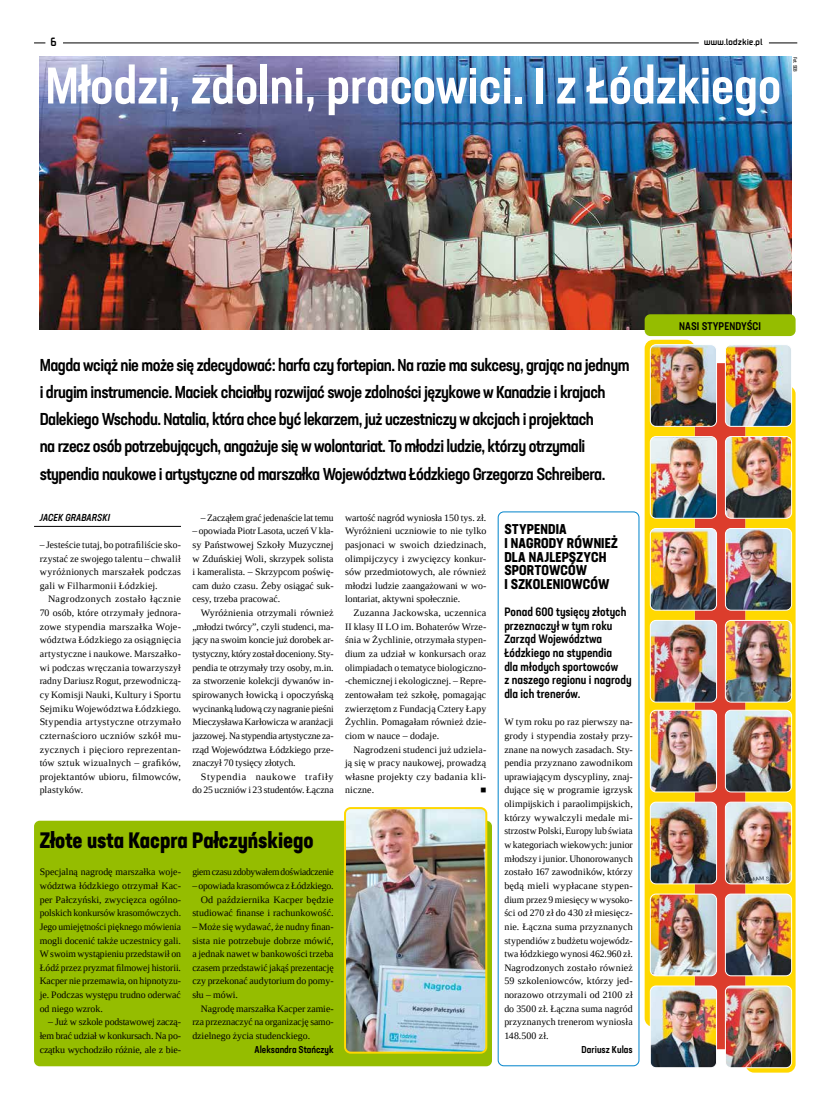
<style>
.page{position:relative;width:820px;height:1106px;background:#fff}
.page>*{position:absolute;margin:0;border:0;box-sizing:border-box;transform-origin:0 0}
.t1{font:500 condensed 50.7px "Neusa Next Std";color:#fff}
.t2{font:700 condensed 22px "Neusa Next Std";color:#000}
.t3{font:500 condensed 17px/27.3px "Neusa Next Std";letter-spacing:-.03em;color:#000}
.t4{font:700 condensed 14px/13.6px "Neusa Next Std";letter-spacing:.01em;color:#000}
.t5{font:500 condensed 12px/13.6px "Neusa Next Std";color:#000}
.t6{font:12px "lodzer";color:#000}
.t7{font:500 condensed 11px "Neusa Next Std";letter-spacing:.01em;color:#000}
.t8{font:italic 500 condensed 10px "Neusa Next Std";letter-spacing:.01em;color:#000}
.t9{font:9.8px/13.6px "Tinos";color:#000;text-align:justify}
.t10{font:9.8px "Tinos";letter-spacing:-.03em;color:#000}
.t11{font:500 condensed 9.8px "Neusa Next Std";color:#000}
.t12{font:9px "lodzer";color:#000}
.t13{font:condensed 5px "Neusa Next Std";color:#000}
</style>
<div class="page">
<hr style="left:34px;top:43px;width:763px;height:1px;background:#000">
<hr style="left:698px;top:40px;width:70px;height:4px;background:#fff">
<div style="left:45px;top:39px;width:18px;height:7px;background:#fff"></div>
<img style="left:40px;top:57px;width:751px;height:272px">
<hr style="left:34px;top:526px;width:147px;height:1px;background:#000">
<svg style="left:694px;top:363px;width:51px;height:686px;background:#e05647"></svg>
<svg style="left:745px;top:385px;width:50px;height:687px;background:#fedb20"></svg>
<div style="left:644px;top:340px;width:50px;height:686px;background:#ffd800;border-radius:9px"></div>
<img style="left:725px;top:620px;width:66px;height:82px">
<div style="left:724px;top:620px;width:67px;height:82px;border:1px solid #fff;border-radius:6px"></div>
<img style="left:725px;top:346px;width:66px;height:80px">
<div style="left:724px;top:344px;width:67px;height:83px;border:1px solid #fff;border-radius:6px"></div>
<img style="left:725px;top:436px;width:66px;height:82px">
<div style="left:724px;top:436px;width:67px;height:83px;border:1px solid #fff;border-radius:6px"></div>
<img style="left:725px;top:528px;width:66px;height:82px">
<div style="left:724px;top:528px;width:67px;height:82px;border:1px solid #fff;border-radius:6px"></div>
<img style="left:651px;top:620px;width:65px;height:82px">
<div style="left:649px;top:620px;width:67px;height:82px;border:1px solid #fff;border-radius:6px"></div>
<img style="left:651px;top:346px;width:65px;height:80px">
<div style="left:649px;top:344px;width:67px;height:83px;border:1px solid #fff;border-radius:6px"></div>
<img style="left:651px;top:436px;width:65px;height:82px">
<div style="left:649px;top:436px;width:67px;height:83px;border:1px solid #fff;border-radius:6px"></div>
<img style="left:651px;top:528px;width:65px;height:82px">
<div style="left:649px;top:528px;width:67px;height:82px;border:1px solid #fff;border-radius:6px"></div>
<img style="left:725px;top:894px;width:66px;height:81px">
<div style="left:724px;top:893px;width:67px;height:83px;border:1px solid #fff;border-radius:6px"></div>
<img style="left:725px;top:986px;width:66px;height:81px">
<div style="left:724px;top:985px;width:67px;height:83px;border:1px solid #fff;border-radius:6px"></div>
<img style="left:725px;top:802px;width:66px;height:81px">
<div style="left:724px;top:801px;width:67px;height:83px;border:1px solid #fff;border-radius:6px"></div>
<img style="left:725px;top:710px;width:66px;height:82px">
<div style="left:724px;top:709px;width:67px;height:83px;border:1px solid #fff;border-radius:6px"></div>
<img style="left:651px;top:986px;width:65px;height:80px">
<div style="left:649px;top:985px;width:67px;height:83px;border:1px solid #fff;border-radius:6px"></div>
<img style="left:651px;top:710px;width:65px;height:82px">
<div style="left:649px;top:709px;width:67px;height:83px;border:1px solid #fff;border-radius:6px"></div>
<img style="left:651px;top:802px;width:65px;height:81px">
<div style="left:649px;top:801px;width:67px;height:83px;border:1px solid #fff;border-radius:6px"></div>
<img style="left:651px;top:894px;width:65px;height:81px">
<div style="left:649px;top:893px;width:67px;height:83px;border:1px solid #fff;border-radius:6px"></div>
<div style="left:34px;top:820px;width:458px;height:246px;background:#95bd00;border-radius:6px"></div>
<div style="left:497px;top:511px;width:142px;height:555px;border:1px solid #0083cb;border-radius:6px"></div>
<img style="left:345px;top:810px;width:141px;height:242px">
<div style="left:344px;top:807px;width:143px;height:246px;border:2px solid #ffd800;border-radius:6px"></div>
<div style="left:644px;top:314px;width:151px;height:22px;background:#95bd00;border-radius:6px"></div>
<p class="t6" style="left:51px;top:35px;width:8px">6</p>
<p class="t12" style="left:704px;top:37px;width:60px">www.lodzkie.pl</p>
<h1 class="t1" style="left:45px;top:54px;width:737px">Młodzi, zdolni, pracowici. I z Łódzkiego</h1>
<p class="t13" style="left:798px;top:57px;width:17px;rotate:90deg">Fot. SEB</p>
<p class="t3" style="left:40px;top:350px;width:591px">Magda wciąż nie może się zdecydować: harfa czy fortepian. Na razie ma sukcesy, grając na jednym i drugim instrumencie. Maciek chciałby rozwijać swoje zdolności językowe w Kanadzie i krajach Dalekiego Wschodu. Natalia, która chce być lekarzem, już uczestniczy w akcjach i projektach<br>na rzecz osób potrzebujących, angażuje się w wolontariat. To młodzi ludzie, którzy otrzymali stypendia naukowe i artystyczne od marszałka Województwa Łódzkiego Grzegorza Schreibera.</p>
<p class="t8" style="left:40px;top:511px;width:72px">JACEK GRABARSKI</p>
<p class="t9" style="left:40px;top:537px;width:143px">– Jesteście tutaj, bo potrafiliście sko&shy;rzystać ze swojego talentu – chwalił wyróżnionych marszałek podczas gali w Filharmonii Łódzkiej.</p>
<p class="t9" style="left:40px;top:592px;width:143px;text-indent:9px">Nagrodzonych zostało łącznie 70 osób, które otrzymały jednora&shy;zowe stypendia marszałka Woje&shy;wództwa Łódzkiego za osiągnięcia artystyczne i naukowe. Marszałko&shy;wi podczas wręczania towarzyszył radny Dariusz Rogut, przewodniczą&shy;cy Komisji Nauki, Kultury i Sportu Sejmiku Województwa Łódzkiego.<br>Stypendia artystyczne otrzymało czternaścioro uczniów szkół mu&shy;zycznych i pięcioro reprezentan&shy;tów sztuk wizualnych – grafików, projektantów ubioru, filmowców, plastyków.</p>
<p class="t9" style="left:201px;top:510px;width:134px">– Zacząłem grać jedenaście lat temu</p>
<p class="t9" style="left:192px;top:524px;width:143px">– opowiada Piotr Lasota, uczeń V kla&shy;sy Państwowej Szkoły Muzycznej w Zduńskiej Woli, skrzypek solista i kameralista. – Skrzypcom poświę&shy;cam dużo czasu. Żeby osiągać suk&shy;cesy, trzeba pracować.</p>
<p class="t9" style="left:192px;top:606px;width:143px;text-indent:9px">Wyróżnienia otrzymali również „młodzi twórcy”, czyli studenci, ma&shy;jący na swoim koncie już dorobek ar&shy;tystyczny, który został doceniony. Sty&shy;pendia te otrzymały trzy osoby, m.in. za stworzenie kolekcji dywanów in&shy;spirowanych łowicką i opoczyńską wycinanką ludową czy nagranie pieśni Mieczysława Karłowicza w aranżacji jazzowej. Na stypendia artystyczne za&shy;rząd Województwa Łódzkiego prze&shy;znaczył 70 tysięcy złotych.</p>
<p class="t9" style="left:192px;top:769px;width:143px;text-align:right">Stypendia naukowe trafiły do 25 uczniów i 23 studentów. Łączna</p>
<p class="t9" style="left:345px;top:510px;width:143px">wartość nagród wyniosła 150 tys. zł.<br>Wyróżnieni uczniowie to nie tylko pasjonaci w swoich dziedzinach, olimpijczycy i zwycięzcy konkur&shy;sów przedmiotowych, ale również młodzi ludzie zaangażowani w wo&shy;lontariat, aktywni społecznie.</p>
<p class="t9" style="left:345px;top:606px;width:143px;text-indent:9px">Zuzanna Jackowska, uczennica II klasy II LO im. Bohaterów Wrze&shy;śnia w Żychlinie, otrzymała stypen&shy;dium za udział w konkursach oraz olimpiadach o tematyce biologiczno--chemicznej i ekologicznej. – Repre&shy;zentowałam też szkołę, pomagając zwierzętom z Fundacją Cztery Łapy Żychlin. Pomagałam również dzie&shy;ciom w nauce – dodaje.</p>
<p class="t9" style="left:345px;top:742px;width:143px;text-indent:9px">Nagrodzeni studenci już udziela&shy;ją się w pracy naukowej, prowadzą własne projekty czy badania kli&shy;niczne.</p>
<p class="t9" style="left:480px;top:783px;width:7px">■</p>
<h2 class="t2" style="left:40px;top:826px;width:275px">Złote usta Kacpra Pałczyńskiego</h2>
<p class="t9" style="left:40px;top:865px;width:143px">Specjalną nagrodę marszałka woje&shy;wództwa łódzkiego otrzymał Kac&shy;per Pałczyński, zwycięzca ogólno&shy;polskich konkursów krasomówczych.<br>Jego umiejętności pięknego mówienia mogli docenić także uczestnicy gali.<br>W swoim wystąpieniu przedstawił on Łódź przez pryzmat filmowej historii.<br>Kacper nie przemawia, on hipnotyzu&shy;je. Podczas występu trudno oderwać od niego wzrok.</p>
<p class="t9" style="left:40px;top:1015px;width:143px;text-indent:9px">– Już w szkole podstawowej zaczą&shy;łem brać udział w konkursach. Na po&shy;czątku wychodziło różnie, ale z bie-</p>
<p class="t10" style="left:192px;top:865px;width:143px">giem czasu zdobywałem doświadczenie</p>
<p class="t9" style="left:192px;top:878px;width:143px;text-align:right">– opowiada krasomówca z Łódzkiego.<br>Od października Kacper będzie studiować finanse i rachunkowość.</p>
<p class="t9" style="left:192px;top:919px;width:143px">– Może się wydawać, że nudny finan&shy;sista nie potrzebuje dobrze mówić, a jednak nawet w bankowości trzeba czasem przedstawić jakąś prezentację czy przekonać audytorium do pomy&shy;słu – mówi.</p>
<p class="t9" style="left:192px;top:1001px;width:143px;text-indent:9px">Nagrodę marszałka Kacper zamie&shy;rza przeznaczyć na organizację samo&shy;dzielnego życia studenckiego.</p>
<p class="t11" style="left:254px;top:1043px;width:81px">Aleksandra Stańczyk</p>
<h3 class="t4" style="left:504px;top:522px;width:115px">STYPENDIA<br>I NAGRODY RÓWNIEŻ<br>DLA NAJLEPSZYCH<br>SPORTOWCÓW<br>I SZKOLENIOWCÓW</h3>
<p class="t5" style="left:504px;top:605px;width:129px">Ponad 600 tysięcy złotych przeznaczył w tym roku<br>Zarząd Województwa<br>Łódzkiego na stypendia<br>dla młodych sportowców<br>z naszego regionu i nagrody dla ich trenerów.</p>
<p class="t9" style="left:504px;top:715px;width:130px">W tym roku po raz pierwszy na&shy;grody i stypendia zostały przy&shy;znane na nowych zasadach. Sty&shy;pendia przyznano zawodnikom uprawiającym dyscypliny, znaj&shy;dujące się w programie igrzysk olimpijskich i paraolimpijskich, którzy wywalczyli medale mi&shy;strzostw Polski, Europy lub świata w kategoriach wiekowych: junior młodszy i junior. Uhonorowanych zostało 167 zawodników, którzy będą mieli wypłacane stypen&shy;dium przez 9 miesięcy w wysoko&shy;ści od 270 zł do 430 zł miesięcz&shy;nie. Łączna suma przyznanych stypendiów z budżetu wojewódz&shy;twa łódzkiego wynosi 462.960 zł.<br>Nagrodzonych zostało również 59 szkoleniowców, którzy jed&shy;norazowo otrzymali od 2100 zł do 3500 zł. Łączna suma nagród przyznanych trenerom wyniosła 148.500 zł.</p>
<p class="t11" style="left:581px;top:1043px;width:53px">Dariusz Kulas</p>
<p class="t7" style="left:678px;top:319px;width:83px">NASI STYPENDYŚCI</p>
</div>
